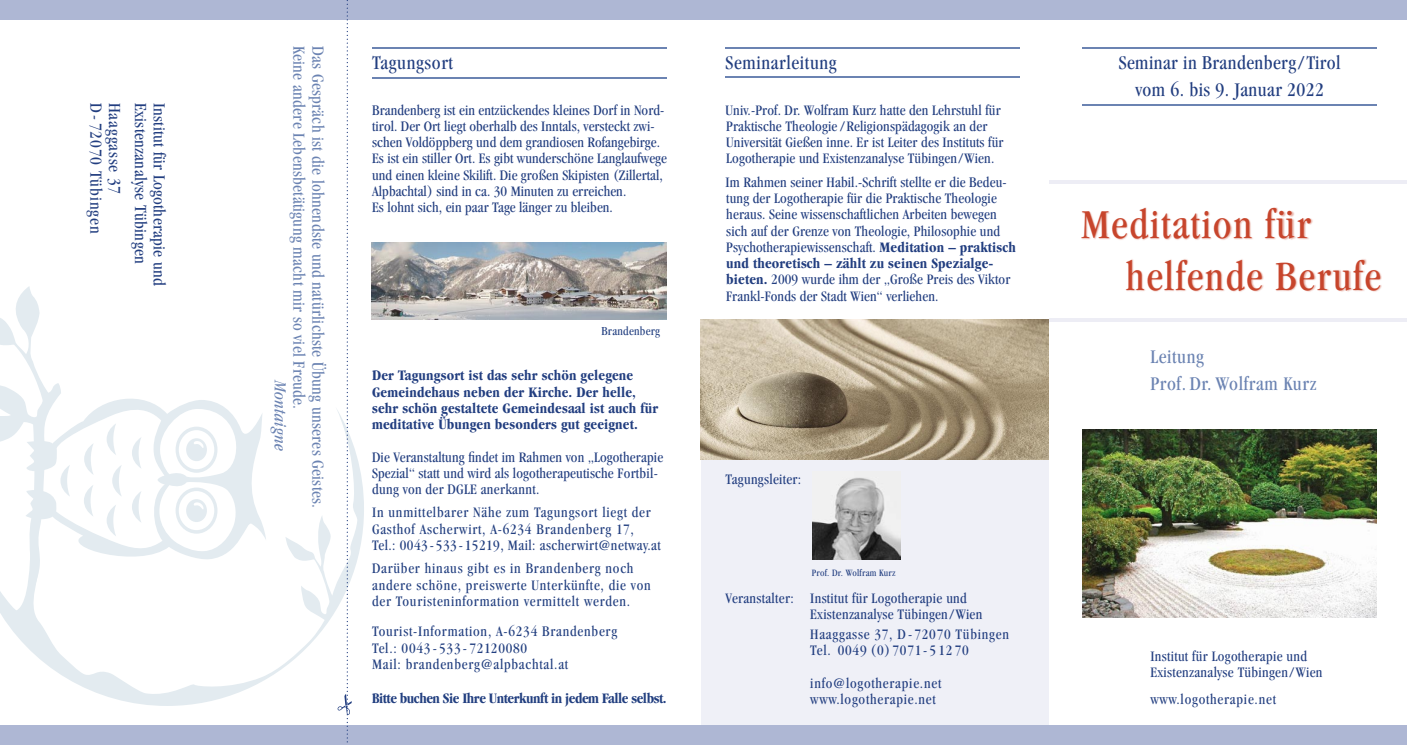
<style>
.page{position:relative;width:1407px;height:745px;background:#fff}
.page>*{position:absolute;margin:0;border:0;box-sizing:border-box;transform-origin:0 0}
.t1{font:condensed 42.5px/51.2px "Garamond";letter-spacing:.04em;color:#c7452c}
.t2{font:condensed 20px/27.1px "Garamond";letter-spacing:.02em;color:#223e80;text-align:center}
.t3{font:condensed 20px/27.1px "Garamond";letter-spacing:.03em;color:#6b83b2}
.t4{font:condensed 17.5px "Garamond";letter-spacing:.02em;color:#6b83b2}
.t5{font:condensed 17.5px "Garamond";letter-spacing:.02em;color:#223e80}
.t6{font:condensed 17.5px "Garamond";letter-spacing:.05em;color:#223e80}
.t7{font:italic condensed 17.5px "Garamond";letter-spacing:.02em;color:#6b83b2}
.t8{font:condensed 15px/16.2px "Garamond";letter-spacing:.01em;color:#223e80}
.t9{font:condensed 15px/16.2px "Garamond";letter-spacing:.05em;color:#223f80}
.t10{font:700 condensed 15px/16.2px "Garamond";letter-spacing:.01em;color:#223e80}
.t11{font:condensed 15px/16.2px "Garamond";letter-spacing:.05em;color:#223e80}
.t12{font:700 condensed 15px "Garamond";letter-spacing:-.03em;color:#223f80}
.t13{font:condensed 12.5px "Garamond";letter-spacing:.02em;color:#223f80}
.t14{font:condensed 10px "Garamond";letter-spacing:.025em;color:#223e80}
.s1{font-weight:700}
</style>
<div class="page">
<svg style="left:0;top:286px;width:61px;height:120px"></svg>
<svg style="left:25px;top:389px;width:197px;height:17px"></svg>
<svg style="left:0;top:406px;width:364px;height:299px"></svg>
<svg style="left:176px;top:487px;width:41px;height:46px"></svg>
<svg style="left:176px;top:426px;width:41px;height:46px"></svg>
<div style="left:701px;top:459px;width:347px;height:275px;background:#eff0f7"></div>
<div style="left:0;top:725px;width:1407px;height:19px;background:#aeb7d4"></div>
<div style="left:0;top:0;width:1407px;height:19px;background:#aeb7d4"></div>
<hr style="left:725px;top:47px;width:295px;height:2px;background:#6b83b2">
<hr style="left:725px;top:76px;width:295px;height:2px;background:#6b83b2">
<svg style="left:338px;top:0;width:14px;height:743px"></svg>
<div style="left:1081px;top:207px;width:301px;height:85px;background:#c7452c;opacity:.4"></div>
<hr style="left:1082px;top:47px;width:295px;height:2px;background:#6b83b2">
<hr style="left:1082px;top:104px;width:295px;height:2px;background:#6b83b2">
<hr style="left:1049px;top:319px;width:358px;height:3px;background:#ededf5">
<hr style="left:1049px;top:181px;width:358px;height:3px;background:#ededf5">
<img style="left:812px;top:477px;width:88px;height:82px">
<img style="left:701px;top:319px;width:347px;height:140px">
<img style="left:1082px;top:429px;width:295px;height:188px">
<hr style="left:372px;top:77px;width:294px;height:2px;background:#6b83b2">
<hr style="left:372px;top:47px;width:294px;height:2px;background:#6b83b2">
<img style="left:371px;top:242px;width:295px;height:77px">
<p class="t6" style="left:106px;top:103px;width:132px;rotate:90deg">D-72070 Tübingen</p>
<p class="t6" style="left:124px;top:103px;width:93px;rotate:90deg">Haaggasse 37</p>
<p class="t5" style="left:150px;top:103px;width:162px;rotate:90deg">Existenzanalyse Tübingen</p>
<p class="t5" style="left:169px;top:103px;width:184px;rotate:90deg">Institut für Logotherapie und</p>
<p class="t4" style="left:309px;top:46px;width:364px;rotate:90deg">Keine andere Lebensbetätigung macht mir so viel Freude.</p>
<p class="t4" style="left:328px;top:46px;width:463px;rotate:90deg">Das Gespräch ist die lohnendste und natürlichste Übung unseres Geistes.</p>
<p class="t7" style="left:290px;top:380px;width:71px;rotate:90deg">Montaigne</p>
<h2 class="t2" style="left:372px;top:49px;width:82px">Tagungsort</h2>
<p class="t8" style="left:372px;top:101px;width:296px">Brandenberg ist ein entzückendes kleines Dorf in Nord&shy;tirol. Der Ort liegt oberhalb des Inntals, versteckt zwi&shy;schen Voldöppberg und dem grandiosen Rofangebirge.<br>Es ist ein stiller Ort. Es gibt wunderschöne Langlaufwege und einen kleine Skilift. Die großen Skipisten (Zillertal, Alpbachtal) sind in ca. 30 Minuten zu erreichen.<br>Es lohnt sich, ein paar Tage länger zu bleiben.</p>
<p class="t13" style="left:601px;top:324px;width:60px">Brandenberg</p>
<p class="t10" style="left:372px;top:367px;width:288px">Der Tagungsort ist das sehr schön gelegene Gemeindehaus neben der Kirche. Der helle, sehr schön gestaltete Gemeindesaal ist auch für meditative Übungen besonders gut geeignet.</p>
<p class="t8" style="left:372px;top:448px;width:292px">Die Veranstaltung findet im Rahmen von „Logotherapie<br>Spezial“ statt und wird als logotherapeutische Fortbil&shy;dung von der DGLE anerkannt.</p>
<p class="t9" style="left:372px;top:504px;width:290px">In unmittelbarer Nähe zum Tagungsort liegt der<br>Gasthof Ascherwirt, A-6234 Brandenberg 17,<br>Tel.: 0043-533-15219, Mail: ascherwirt@netway.at</p>
<p class="t9" style="left:372px;top:560px;width:280px">Darüber hinaus gibt es in Brandenberg noch andere schöne, preiswerte Unterkünfte, die von der Touristeninformation vermittelt werden.</p>
<p class="t9" style="left:372px;top:623px;width:247px">Tourist-Information, A-6234 Brandenberg<br>Tel.: 0043-533-72120080<br>Mail: brandenberg@alpbachtal.at</p>
<p class="t12" style="left:372px;top:689px;width:296px">Bitte buchen Sie Ihre Unterkunft in jedem Falle selbst.</p>
<h2 class="t2" style="left:725px;top:49px;width:113px">Seminarleitung</h2>
<p class="t8" style="left:725px;top:102px;width:279px">Univ.-Prof. Dr. Wolfram Kurz hatte den Lehrstuhl für Praktische Theologie /Religionspädagogik an der Universität Gießen inne. Er ist Leiter des Instituts für Logotherapie und Existenzanalyse Tübingen/Wien.</p>
<p class="t8" style="left:725px;top:174px;width:292px">Im Rahmen seiner Habil.-Schrift stellte er die Bedeu&shy;tung der Logotherapie für die Praktische Theologie heraus. Seine wissenschaftlichen Arbeiten bewegen sich auf der Grenze von Theologie, Philosophie und Psychotherapiewissenschaft. <span class="s1">Meditation – praktisch und theoretisch – zählt zu seinen Spezialge&shy;bieten.</span> 2009 wurde ihm der „Große Preis des Viktor Frankl-Fonds der Stadt Wien“ verliehen.</p>
<p class="t8" style="left:725px;top:470px;width:77px">Tagungsleiter:</p>
<p class="t8" style="left:725px;top:589px;width:70px">Veranstalter:</p>
<p class="t14" style="left:812px;top:567px;width:85px">Prof. Dr. Wolfram Kurz</p>
<p class="t8" style="left:810px;top:589px;width:174px">Institut für Logotherapie und<br>Existenzanalyse Tübingen/Wien</p>
<p class="t11" style="left:810px;top:625px;width:200px">Haaggasse 37, D-72070 Tübingen<br>Tel. 0049 (0) 7071-51270</p>
<p class="t11" style="left:810px;top:674px;width:133px">info@logotherapie.net www.logotherapie.net</p>
<h2 class="t2" style="left:1119px;top:49px;width:223px">Seminar in Brandenberg/Tirol vom 6. bis 9. Januar 2022</h2>
<h1 class="t1" style="left:1126px;top:199px;width:257px;text-indent:-45px">Meditation für helfende Berufe</h1>
<h2 class="t3" style="left:1150px;top:342px;width:167px">Leitung<br>Prof. Dr. Wolfram Kurz</h2>
<p class="t8" style="left:1150px;top:647px;width:174px">Institut für Logotherapie und<br>Existenzanalyse Tübingen/Wien</p>
<p class="t11" style="left:1150px;top:690px;width:127px">www.logotherapie.net</p>
</div>
